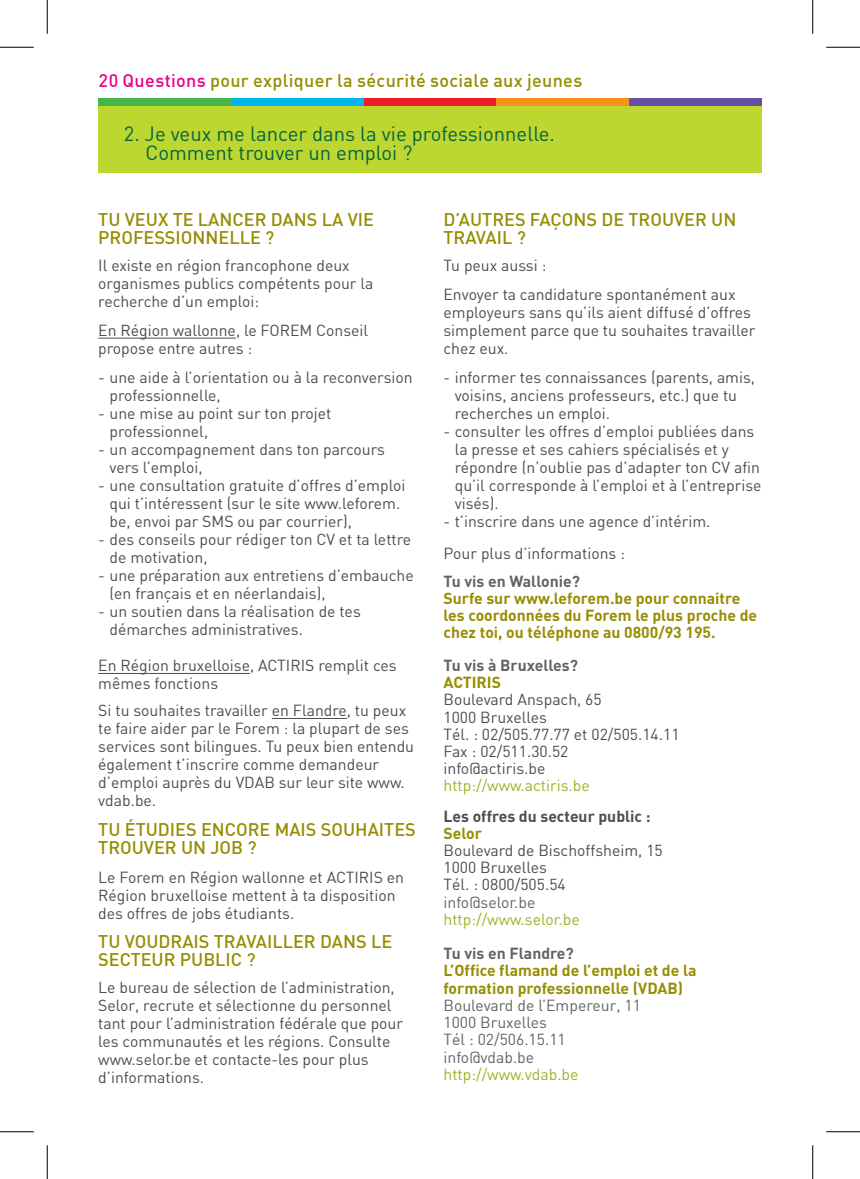
<style>
.page{position:relative;width:860px;height:1179px;background:#fff}
.page>*{position:absolute;margin:0;border:0;box-sizing:border-box;transform-origin:0 0}
.t1{font:20.25px/19.1px "DIN";color:#026442}
.t2{font:500 18px/18px "DIN";color:#968d00}
.t3{font:500 18px "DIN";letter-spacing:.02em;color:#968d00}
.t4{font:15.75px/18px "DIN";color:#4b4c4d}
.t5{font:700 15.75px/17.1px "DIN";color:#968d00}
.t6{font:15.75px/17.3px "DIN";color:#636366}
.t7{font:15.75px "DIN";color:#9cb226}
.t8{font:700 15.75px "DIN";color:#636366}
.t9{font:700 15.75px "DIN";color:#4b4c4d}
.s1{color:#ed028c}
</style>
<div class="page">
<div style="left:98px;top:98px;width:664px;height:75px;background:#bed630"></div>
<hr style="left:98px;top:338px;width:138px;height:1px;background:#4b4c4d">
<hr style="left:98px;top:673px;width:152px;height:1px;background:#4b4c4d">
<hr style="left:272px;top:718px;width:75px;height:1px;background:#4b4c4d">
<div style="left:98px;top:98px;width:133px;height:8px;background:#45b749"></div>
<div style="left:231px;top:98px;width:133px;height:8px;background:#00b5f0"></div>
<div style="left:364px;top:98px;width:132px;height:8px;background:#ee1d23"></div>
<div style="left:496px;top:98px;width:133px;height:8px;background:#f7931d"></div>
<div style="left:629px;top:98px;width:133px;height:8px;background:#6850a1"></div>
<hr style="left:0;top:47px;width:34px;height:1px;background:#000">
<hr style="left:826px;top:47px;width:34px;height:1px;background:#000">
<hr style="left:0;top:1131px;width:34px;height:1px;background:#000">
<hr style="left:826px;top:1131px;width:34px;height:1px;background:#000">
<hr style="left:47px;top:0;width:1px;height:34px;background:#000">
<hr style="left:47px;top:1145px;width:1px;height:34px;background:#000">
<hr style="left:812px;top:0;width:1px;height:34px;background:#000">
<hr style="left:812px;top:1145px;width:1px;height:34px;background:#000">
<p class="t3" style="left:99px;top:69px;width:485px"><span class="s1">20 Questions</span> pour expliquer la sécurité sociale aux jeunes</p>
<p class="t1" style="left:146px;top:124px;width:411px;text-indent:-22px">2. Je veux me lancer dans la vie professionnelle.<br>Comment trouver un emploi ?</p>
<p class="t2" style="left:98px;top:210px;width:277px">TU VEUX TE LANCER DANS LA VIE<br>PROFESSIONNELLE ?</p>
<p class="t4" style="left:98px;top:256px;width:277px">Il existe en région francophone deux organismes publics compétents pour la recherche d’un emploi:</p>
<p class="t4" style="left:98px;top:321px;width:271px">En Région wallonne, le FOREM Conseil propose entre autres :</p>
<p class="t4" style="left:110px;top:368px;width:305px;text-indent:-11px">- une aide à l’orientation ou à la reconversion professionnelle,</p>
<p class="t4" style="left:110px;top:404px;width:223px;text-indent:-11px">- une mise au point sur ton projet professionnel,</p>
<p class="t4" style="left:110px;top:440px;width:277px;text-indent:-11px">- un accompagnement dans ton parcours vers l’emploi,</p>
<p class="t4" style="left:110px;top:476px;width:297px;text-indent:-11px">- une consultation gratuite d’offres d’emploi qui t’intéressent (sur le site www.leforem. be, envoi par SMS ou par courrier),</p>
<p class="t4" style="left:110px;top:530px;width:303px;text-indent:-11px">- des conseils pour rédiger ton CV et ta lettre de motivation,</p>
<p class="t4" style="left:110px;top:566px;width:306px;text-indent:-11px">- une préparation aux entretiens d’embauche (en français et en néerlandais),</p>
<p class="t4" style="left:110px;top:602px;width:253px;text-indent:-11px">- un soutien dans la réalisation de tes démarches administratives.</p>
<p class="t4" style="left:98px;top:656px;width:300px">En Région bruxelloise, ACTIRIS remplit ces mêmes fonctions</p>
<p class="t4" style="left:98px;top:701px;width:317px">Si tu souhaites travailler en Flandre, tu peux te faire aider par le Forem : la plupart de ses services sont bilingues. Tu peux bien entendu également t’inscrire comme demandeur d’emploi auprès du VDAB sur leur site www. vdab.be.</p>
<p class="t2" style="left:98px;top:819px;width:319px">TU ÉTUDIES ENCORE MAIS SOUHAITES<br>TROUVER UN JOB ?</p>
<p class="t4" style="left:98px;top:868px;width:307px">Le Forem en Région wallonne et ACTIRIS en<br>Région bruxelloise mettent à ta disposition des offres de jobs étudiants.</p>
<p class="t2" style="left:98px;top:932px;width:295px">TU VOUDRAIS TRAVAILLER DANS LE<br>SECTEUR PUBLIC ?</p>
<p class="t4" style="left:98px;top:978px;width:306px">Le bureau de sélection de l’administration, Selor, recrute et sélectionne du personnel tant pour l’administration fédérale que pour les communautés et les régions. Consulte www.selor.be et contacte-les pour plus d’informations.</p>
<p class="t2" style="left:443px;top:210px;width:294px">D’AUTRES FAÇONS DE TROUVER UN<br>TRAVAIL ?</p>
<p class="t4" style="left:443px;top:250px;width:294px;line-height:29.2px">Tu peux aussi :<br>Envoyer ta candidature spontanément aux</p>
<p class="t4" style="left:443px;top:303px;width:313px">employeurs sans qu’ils aient diffusé d’offres simplement parce que tu souhaites travailler chez eux.</p>
<p class="t4" style="left:455px;top:368px;width:302px;text-indent:-11px">- informer tes connaissances (parents, amis, voisins, anciens professeurs, etc.) que tu recherches un emploi.</p>
<p class="t4" style="left:455px;top:422px;width:308px;text-indent:-11px">- consulter les offres d’emploi publiées dans la presse et ses cahiers spécialisés et y répondre (n’oublie pas d’adapter ton CV afin qu’il corresponde à l’emploi et à l’entreprise visés).</p>
<p class="t4" style="left:443px;top:505px;width:269px;line-height:31.5px">- t’inscrire dans une agence d’intérim.<br>Pour plus d’informations :</p>
<p class="t8" style="left:443px;top:571px;width:138px">Tu vis en Wallonie?</p>
<p class="t5" style="left:443px;top:589px;width:315px">Surfe sur www.leforem.be pour connaitre les coordonnées du Forem le plus proche de chez toi, ou téléphone au 0800/93 195.</p>
<p class="t8" style="left:443px;top:655px;width:136px">Tu vis à Bruxelles?</p>
<p class="t5" style="left:443px;top:673px;width:59px">ACTIRIS</p>
<p class="t4" style="left:443px;top:691px;width:238px;line-height:17.1px">Boulevard Anspach, 65<br>1000 Bruxelles<br>Tél. : 02/505.77.77 et 02/505.14.11<br>Fax : 02/511.30.52<br>info@actiris.be</p>
<p class="t7" style="left:443px;top:775px;width:148px">http://www.actiris.be</p>
<p class="t9" style="left:443px;top:805px;width:209px">Les offres du secteur public :</p>
<p class="t5" style="left:443px;top:824px;width:40px">Selor</p>
<p class="t4" style="left:443px;top:841px;width:221px;line-height:17.1px">Boulevard de Bischoffsheim, 15<br>1000 Bruxelles<br>Tél. : 0800/505.54</p>
<p class="t6" style="left:443px;top:893px;width:93px">info@selor.be</p>
<p class="t7" style="left:443px;top:909px;width:138px">http://www.selor.be</p>
<p class="t8" style="left:443px;top:943px;width:132px">Tu vis en Flandre?</p>
<p class="t5" style="left:443px;top:961px;width:255px">L’Office flamand de l’emploi et de la formation professionnelle (VDAB)</p>
<p class="t6" style="left:443px;top:996px;width:199px">Boulevard de l’Empereur, 11<br>1000 Bruxelles<br>Tél : 02/506.15.11 info@vdab.be</p>
<p class="t7" style="left:443px;top:1064px;width:137px">http://www.vdab.be</p>
</div>
